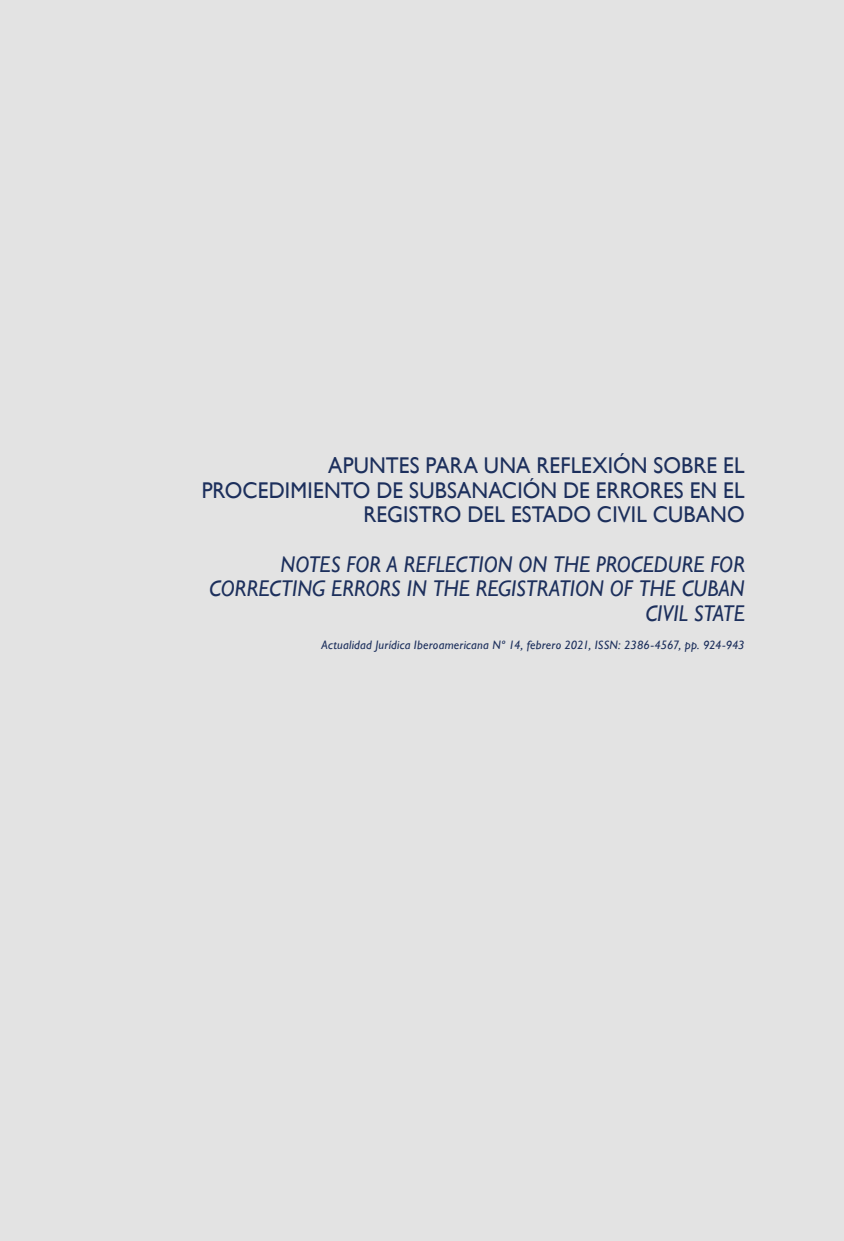
<style>
.page{position:relative;width:844px;height:1241px;background:#fff}
.page>*{position:absolute;margin:0;border:0;box-sizing:border-box;transform-origin:0 0}
.t1{font:22.75px/24.5px "Gill Sans";letter-spacing:.005em;color:#1c2f5c;text-align:right;scale:.94 1}
.t2{font:italic 22.75px/24.5px "Gill Sans";color:#1c2f5c;text-align:right;scale:.94 1}
.t3{font:italic 12.25px "Gill Sans";letter-spacing:.02em;color:#1c2f5c}
</style>
<div class="page">
<div style="left:0;top:0;width:843px;height:1240px;background:#e3e3e3"></div>
<p class="t1" style="left:202px;top:453px;width:579px">APUNTES PARA UNA REFLEXIÓN SOBRE EL<br>PROCEDIMIENTO DE SUBSANACIÓN DE ERRORES EN EL<br>REGISTRO DEL ESTADO CIVIL CUBANO</p>
<p class="t2" style="left:209px;top:551px;width:571px">NOTES FOR A REFLECTION ON THE PROCEDURE FOR<br>CORRECTING ERRORS IN THE REGISTRATION OF THE CUBAN<br>CIVIL STATE</p>
<p class="t3" style="left:321px;top:638px;width:424px">Actualidad Jurídica Iberoamericana Nº 14, febrero 2021, ISSN: 2386-4567, pp. 924-943</p>
</div>
